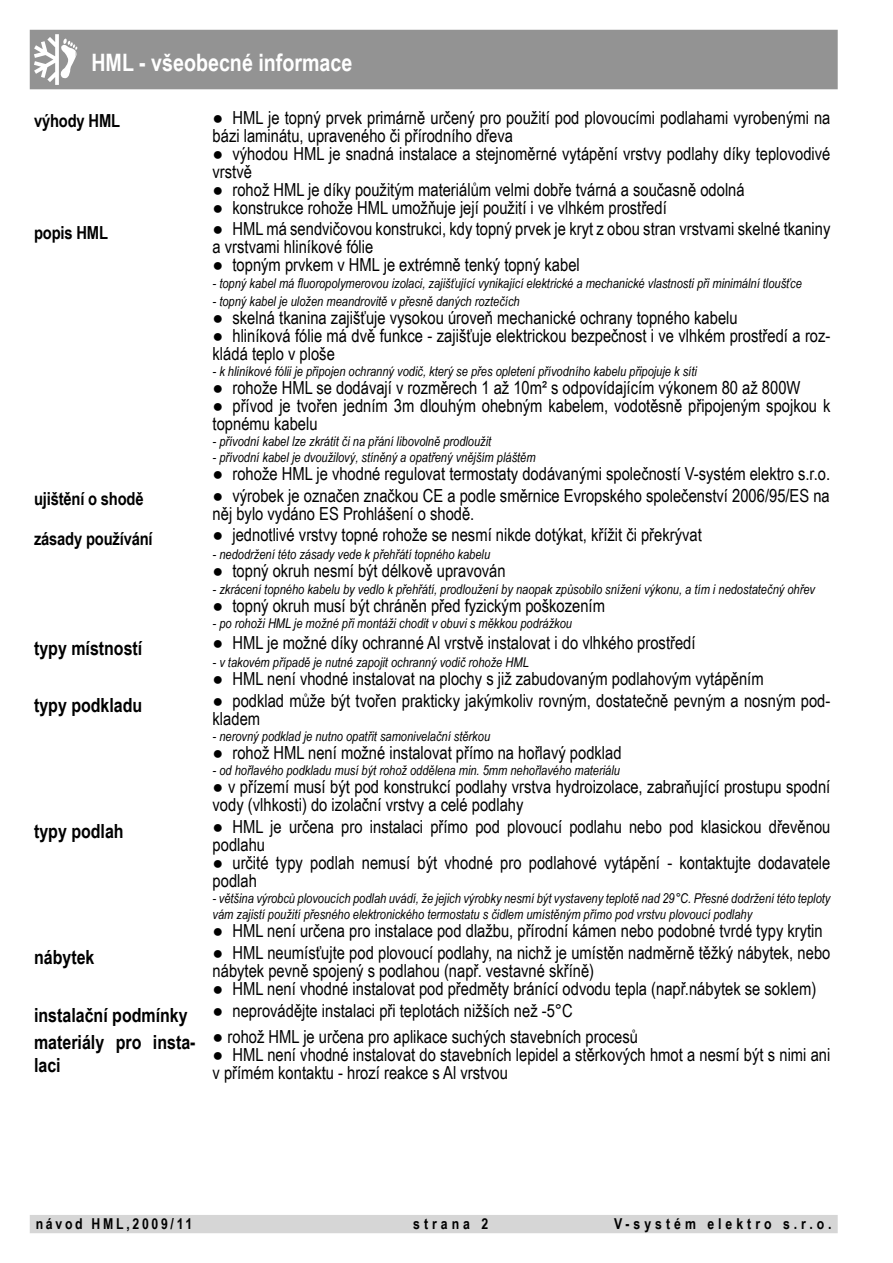
<style>
.page{position:relative;width:893px;height:1263px;background:#fff}
.page>*{position:absolute;margin:0;border:0;box-sizing:border-box;transform-origin:0 0}
.t1{font:700 24px "Arial Narrow";color:#fff}
.t2{font:700 19.5px/23.4px "Arial Narrow";color:#000}
.t3{font:18px/18px "Arial Narrow";color:#000}
.t4{font:700 18px "Arial Narrow";letter-spacing:-.01em;color:#000}
.t5{font:700 15px "Arial Narrow";letter-spacing:.265em;color:#000}
.t6{font:700 15px "Arial Narrow";letter-spacing:.18em;color:#000}
.t7{font:italic 13.5px/16.2px "Arial Narrow";color:#000}
</style>
<div class="page">
<div style="left:30px;top:1215px;width:808px;height:18px;background:#d6d6d6"></div>
<div style="left:30px;top:30px;width:808px;height:59px;background:#939393"></div>
<svg style="left:34px;top:34px;width:43px;height:51px"></svg>
<h1 class="t1" style="left:91px;top:44px;width:263px">HML - všeobecné informace</h1>
<p class="t4" style="left:34px;top:107px;width:88px">výhody HML</p>
<p class="t3" style="left:213px;top:108px;width:619px">● HML je topný prvek primárně určený pro použití pod plovoucími podlahami vyrobenými na bázi laminátu, upraveného či přírodního dřeva</p>
<p class="t3" style="left:213px;top:144px;width:619px">● výhodou HML je snadná instalace a stejnoměrné vytápění vrstvy podlahy díky teplovodivé vrstvě</p>
<p class="t3" style="left:213px;top:180px;width:534px">● rohož HML je díky použitým materiálům velmi dobře tvárná a současně odolná</p>
<p class="t3" style="left:213px;top:198px;width:456px">● konstrukce rohože HML umožňuje její použití i ve vlhkém prostředí</p>
<p class="t4" style="left:34px;top:219px;width:75px">popis HML</p>
<p class="t3" style="left:213px;top:219px;width:619px">● HML má sendvičovou konstrukci, kdy topný prvek je kryt z obou stran vrstvami skelné tkaniny a vrstvami hliníkové fólie</p>
<p class="t3" style="left:213px;top:255px;width:369px">● topným prvkem v HML je extrémně tenký topný kabel</p>
<p class="t7" style="left:213px;top:274px;width:591px">- topný kabel má fluoropolymerovou izolaci, zajišťující vynikající elektrické a mechanické vlastnosti při minimální tloušťce</p>
<p class="t7" style="left:213px;top:292px;width:309px">- topný kabel je uložen meandrovitě v přesně daných roztečích</p>
<p class="t3" style="left:213px;top:307px;width:527px">● skelná tkanina zajišťuje vysokou úroveň mechanické ochrany topného kabelu</p>
<p class="t3" style="left:213px;top:325px;width:619px">● hliníková fólie má dvě funkce - zajišťuje elektrickou bezpečnost i ve vlhkém prostředí a roz&shy;kládá teplo v ploše</p>
<p class="t7" style="left:213px;top:363px;width:486px">- k hliníkové fólii je připojen ochranný vodič, který se přes opletení přívodního kabelu připojuje k síti</p>
<p class="t3" style="left:213px;top:378px;width:589px">● rohože HML se dodávají v rozměrech 1 až 10m² s odpovídajícím výkonem 80 až 800W</p>
<p class="t3" style="left:213px;top:396px;width:619px">● přívod je tvořen jedním 3m dlouhým ohebným kabelem, vodotěsně připojeným spojkou k topnému kabelu</p>
<p class="t7" style="left:213px;top:433px;width:280px">- přívodní kabel lze zkrátit či na přání libovolně prodloužit</p>
<p class="t7" style="left:213px;top:449px;width:325px">- přívodní kabel je dvoužilový, stíněný a opatřený vnějším pláštěm</p>
<p class="t3" style="left:213px;top:464px;width:619px">● rohože HML je vhodné regulovat termostaty dodávanými společností V-systém elektro s.r.o.</p>
<p class="t4" style="left:34px;top:485px;width:111px">ujištění o shodě</p>
<p class="t3" style="left:213px;top:486px;width:619px">● výrobek je označen značkou CE a podle směrnice Evropského společenství 2006/95/ES na něj bylo vydáno ES Prohlášení o shodě.</p>
<p class="t4" style="left:34px;top:525px;width:120px">zásady používání</p>
<p class="t3" style="left:213px;top:525px;width:491px">● jednotlivé vrstvy topné rohože se nesmí nikde dotýkat, křížit či překrývat</p>
<p class="t7" style="left:213px;top:546px;width:279px">- nedodržení této zásady vede k přehřátí topného kabelu</p>
<p class="t3" style="left:213px;top:561px;width:295px">● topný okruh nesmí být délkově upravován</p>
<p class="t7" style="left:213px;top:580px;width:604px">- zkrácení topného kabelu by vedlo k přehřátí, prodloužení by naopak způsobilo snížení výkonu, a tím i nedostatečný ohřev</p>
<p class="t3" style="left:213px;top:595px;width:394px">● topný okruh musí být chráněn před fyzickým poškozením</p>
<p class="t7" style="left:213px;top:615px;width:361px">- po rohoži HML je možné při montáži chodit v obuvi s měkkou podrážkou</p>
<p class="t2" style="left:34px;top:635px;width:110px">typy místností</p>
<p class="t3" style="left:213px;top:633px;width:484px">● HML je možné díky ochranné Al vrstvě instalovat i do vlhkého prostředí</p>
<p class="t7" style="left:213px;top:654px;width:318px">- v takovém případě je nutné zapojit ochranný vodič rohože HML</p>
<p class="t3" style="left:213px;top:669px;width:552px">● HML není vhodné instalovat na plochy s již zabudovaným podlahovým vytápěním</p>
<p class="t2" style="left:34px;top:693px;width:110px">typy podkladu</p>
<p class="t3" style="left:213px;top:691px;width:619px">● podklad může být tvořen prakticky jakýmkoliv rovným, dostatečně pevným a nosným pod&shy;kladem</p>
<p class="t7" style="left:213px;top:728px;width:279px">- nerovný podklad je nutno opatřit samonivelační stěrkou</p>
<p class="t3" style="left:213px;top:743px;width:411px">● rohož HML není možné instalovat přímo na hořlavý podklad</p>
<p class="t7" style="left:213px;top:762px;width:409px">- od hořlavého podkladu musí být rohož oddělena min. 5mm nehořlavého materiálu</p>
<p class="t3" style="left:213px;top:777px;width:619px">● v přízemí musí být pod konstrukcí podlahy vrstva hydroizolace, zabraňující prostupu spodní vody (vlhkosti) do izolační vrstvy a celé podlahy</p>
<p class="t2" style="left:34px;top:819px;width:91px">typy podlah</p>
<p class="t3" style="left:213px;top:817px;width:619px">● HML je určena pro instalaci přímo pod plovoucí podlahu nebo pod klasickou dřevěnou podlahu</p>
<p class="t3" style="left:213px;top:853px;width:619px">● určité typy podlah nemusí být vhodné pro podlahové vytápění - kontaktujte dodavatele podlah</p>
<p class="t7" style="left:213px;top:890px;width:619px">- většina výrobců plovoucích podlah uvádí, že jejich výrobky nesmí být vystaveny teplotě nad 29°C. Přesné dodržení této teploty vám zajistí použití přesného elektronického termostatu s čidlem umístěným přímo pod vrstvu plovoucí podlahy</p>
<p class="t3" style="left:213px;top:921px;width:612px">● HML není určena pro instalace pod dlažbu, přírodní kámen nebo podobné tvrdé typy krytin</p>
<p class="t2" style="left:34px;top:945px;width:62px">nábytek</p>
<p class="t3" style="left:213px;top:943px;width:619px">● HML neumísťujte pod plovoucí podlahy, na nichž je umístěn nadměrně těžký nábytek, nebo nábytek pevně spojený s podlahou (např. vestavné skříně)</p>
<p class="t3" style="left:213px;top:979px;width:605px">● HML není vhodné instalovat pod předměty bránící odvodu tepla (např.nábytek se soklem)</p>
<p class="t2" style="left:34px;top:1002px;width:155px">instalační podmínky</p>
<p class="t3" style="left:213px;top:1001px;width:362px">● neprovádějte instalaci při teplotách nižších než -5°C</p>
<p class="t2" style="left:34px;top:1029px;width:163px">materiály pro insta&shy;laci</p>
<p class="t3" style="left:213px;top:1027px;width:427px">● rohož HML je určena pro aplikace suchých stavebních procesů</p>
<p class="t3" style="left:213px;top:1045px;width:619px">● HML není vhodné instalovat do stavebních lepidel a stěrkových hmot a nesmí být s nimi ani v přímém kontaktu - hrozí reakce s Al vrstvou</p>
<p class="t6" style="left:36px;top:1212px;width:158px">návod HML,2009/11</p>
<p class="t5" style="left:413px;top:1212px;width:77px">strana 2</p>
<p class="t5" style="left:614px;top:1212px;width:219px">V-systém elektro s.r.o.</p>
</div>
